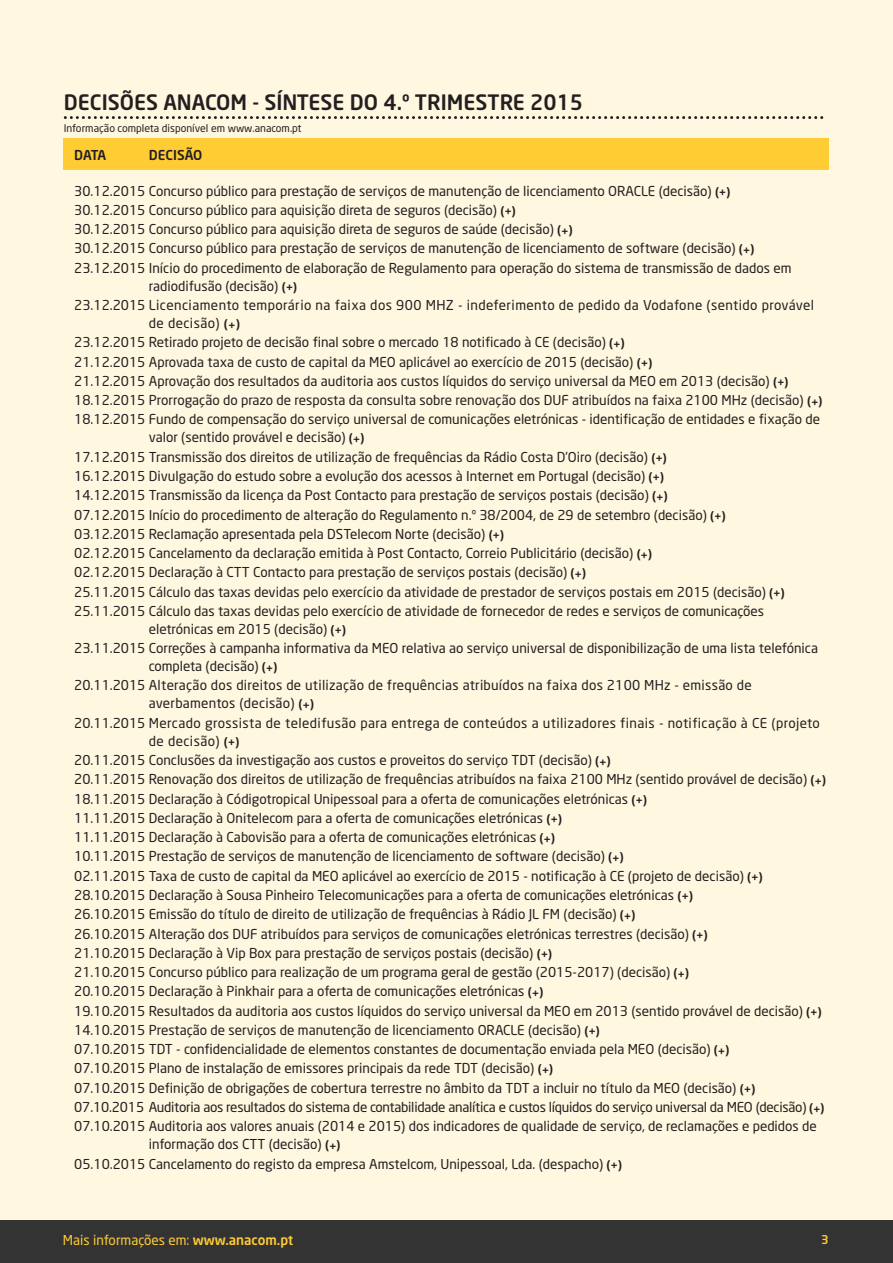
<style>
.page{position:relative;width:893px;height:1263px;background:#fff}
.page>*{position:absolute;margin:0;border:0;box-sizing:border-box;transform-origin:0 0}
.t1{font:500 21px "Neo Sans";color:#231f20}
.t2{font:13.5px/19.4px "Neo Sans";color:#231f20}
.t3{font:13.5px/19.4px "Neo Sans";letter-spacing:.03em;color:#231f20}
.t4{font:13.5px/19.4px "Neo Sans";letter-spacing:.02em;color:#231f20}
.t5{font:13.5px "Neo Sans";color:#fc3}
.t6{font:500 13.5px "Neo Sans";color:#231f20}
.t7{font:500 12px "Neo Sans";color:#fc3}
.t8{font:10.5px "Neo Sans";color:#231f20}
.s1{font-weight:500;font-size:12px}
.s2{font-weight:500}
</style>
<div class="page">
<div style="left:0;top:0;width:893px;height:1220px;background:#fff7e0"></div>
<div style="left:64px;top:138px;width:765px;height:32px;background:#fc3"></div>
<svg style="left:65px;top:116px;width:759px;height:3px"></svg>
<div style="left:0;top:1220px;width:893px;height:43px;background:#333"></div>
<h1 class="t1" style="left:64px;top:89px;width:521px">DECISÕES ANACOM - SÍNTESE DO 4.º TRIMESTRE 2015</h1>
<p class="t8" style="left:64px;top:122px;width:239px">Informação completa disponível em www.anacom.pt</p>
<p class="t6" style="left:74px;top:146px;width:34px">DATA</p>
<p class="t6" style="left:149px;top:146px;width:55px">DECISÃO</p>
<p class="t2" style="left:74px;top:181px;width:719px">30.12.2015 Concurso público para prestação de serviços de manutenção de licenciamento ORACLE (decisão) <span class="s1">(</span><sub>+</sub><span class="s1">)<br></span>30.12.2015 Concurso público para aquisição direta de seguros (decisão) <span class="s1">(</span><sub>+</sub><span class="s1">)<br></span>30.12.2015 Concurso público para aquisição direta de seguros de saúde (decisão) <span class="s1">(</span><sub>+</sub><span class="s1">)<br></span>30.12.2015 Concurso público para prestação de serviços de manutenção de licenciamento de software (decisão) <span class="s1">(</span><sub>+</sub><span class="s1">)<br></span>23.12.2015 Início do procedimento de elaboração de Regulamento para operação do sistema de transmissão de dados em</p>
<p class="t3" style="left:74px;top:276px;width:741px;text-indent:75px">radiodifusão (decisão) <span class="s1">(</span><sub>+</sub><span class="s1">)<br></span>23.12.2015 Licenciamento temporário na faixa dos 900 MHZ - indeferimento de pedido da Vodafone (sentido provável</p>
<p class="t2" style="left:74px;top:313px;width:750px;text-indent:75px">de decisão) <span class="s1">(</span><sub>+</sub><span class="s1">)<br></span>23.12.2015 Retirado projeto de decisão final sobre o mercado 18 notificado à CE (decisão) <span class="s1">(</span><sub>+</sub><span class="s1">)<br></span>21.12.2015 Aprovada taxa de custo de capital da MEO aplicável ao exercício de 2015 (decisão) <span class="s1">(</span><sub>+</sub><span class="s1">)<br></span>21.12.2015 Aprovação dos resultados da auditoria aos custos líquidos do serviço universal da MEO em 2013 (decisão) <span class="s1">(</span><sub>+</sub><span class="s1">)<br></span>18.12.2015 Prorrogação do prazo de resposta da consulta sobre renovação dos DUF atribuídos na faixa 2100 MHz (decisão) <span class="s1">(</span><sub>+</sub><span class="s1">)<br></span>18.12.2015 Fundo de compensação do serviço universal de comunicações eletrónicas - identificação de entidades e fixação de</p>
<p class="t2" style="left:74px;top:428px;width:712px;text-indent:75px">valor (sentido provável e decisão) <span class="s1">(</span><sub>+</sub><span class="s1">)<br></span>17.12.2015 Transmissão dos direitos de utilização de frequências da Rádio Costa D’Oiro (decisão) <span class="s1">(</span><sub>+</sub><span class="s1">)<br></span>16.12.2015 Divulgação do estudo sobre a evolução dos acessos à Internet em Portugal (decisão) <span class="s1">(</span><sub>+</sub><span class="s1">)<br></span>14.12.2015 Transmissão da licença da Post Contacto para prestação de serviços postais (decisão) <span class="s1">(</span><sub>+</sub><span class="s1">)<br></span>07.12.2015 Início do procedimento de alteração do Regulamento n.º 38/2004, de 29 de setembro (decisão) <span class="s1">(</span><sub>+</sub><span class="s1">)<br></span>03.12.2015 Reclamação apresentada pela DSTelecom Norte (decisão) <span class="s1">(</span><sub>+</sub><span class="s1">)<br></span>02.12.2015 Cancelamento da declaração emitida à Post Contacto, Correio Publicitário (decisão) <span class="s1">(</span><sub>+</sub><span class="s1">)<br></span>02.12.2015 Declaração à CTT Contacto para prestação de serviços postais (decisão) <span class="s1">(</span><sub>+</sub><span class="s1">)<br></span>25.11.2015 Cálculo das taxas devidas pelo exercício da atividade de prestador de serviços postais em 2015 (decisão) <span class="s1">(</span><sub>+</sub><span class="s1">)<br></span>25.11.2015 Cálculo das taxas devidas pelo exercício de atividade de fornecedor de redes e serviços de comunicações</p>
<p class="t2" style="left:74px;top:619px;width:745px;text-indent:75px">eletrónicas em 2015 (decisão) <span class="s1">(</span><sub>+</sub><span class="s1">)<br></span>23.11.2015 Correções à campanha informativa da MEO relativa ao serviço universal de disponibilização de uma lista telefónica</p>
<p class="t4" style="left:74px;top:656px;width:679px;text-indent:75px">completa (decisão) <span class="s1">(</span><sub>+</sub><span class="s1">)<br></span>20.11.2015 Alteração dos direitos de utilização de frequências atribuídos na faixa dos 2100 MHz - emissão de</p>
<p class="t3" style="left:74px;top:694px;width:747px;text-indent:75px">averbamentos (decisão) <span class="s1">(</span><sub>+</sub><span class="s1">)<br></span>20.11.2015 Mercado grossista de teledifusão para entrega de conteúdos a utilizadores finais - notificação à CE (projeto</p>
<p class="t2" style="left:74px;top:731px;width:753px;text-indent:75px">de decisão) <span class="s1">(</span><sub>+</sub><span class="s1">)<br></span>20.11.2015 Conclusões da investigação aos custos e proveitos do serviço TDT (decisão) <span class="s1">(</span><sub>+</sub><span class="s1">)<br></span>20.11.2015 Renovação dos direitos de utilização de frequências atribuídos na faixa 2100 MHz (sentido provável de decisão) <span class="s1">(</span><sub>+</sub><span class="s1">)<br></span>18.11.2015 Declaração à Códigotropical Unipessoal para a oferta de comunicações eletrónicas <span class="s1">(</span><sub>+</sub><span class="s1">)<br></span>11.11.2015 Declaração à Onitelecom para a oferta de comunicações eletrónicas <span class="s1">(</span><sub>+</sub><span class="s1">)<br></span>11.11.2015 Declaração à Cabovisão para a oferta de comunicações eletrónicas <span class="s1">(</span><sub>+</sub><span class="s1">)<br></span>10.11.2015 Prestação de serviços de manutenção de licenciamento de software (decisão) <span class="s1">(</span><sub>+</sub><span class="s1">)<br></span>02.11.2015 Taxa de custo de capital da MEO aplicável ao exercício de 2015 - notificação à CE (projeto de decisão) <span class="s1">(</span><sub>+</sub><span class="s1">)<br></span>28.10.2015 Declaração à Sousa Pinheiro Telecomunicações para a oferta de comunicações eletrónicas <span class="s1">(</span><sub>+</sub><span class="s1">)<br></span>26.10.2015 Emissão do título de direito de utilização de frequências à Rádio JL FM (decisão) <span class="s1">(</span><sub>+</sub><span class="s1">)<br></span>26.10.2015 Alteração dos DUF atribuídos para serviços de comunicações eletrónicas terrestres (decisão) <span class="s1">(</span><sub>+</sub><span class="s1">)<br></span>21.10.2015 Declaração à Vip Box para prestação de serviços postais (decisão) <span class="s1">(</span><sub>+</sub><span class="s1">)<br></span>21.10.2015 Concurso público para realização de um programa geral de gestão (2015-2017) (decisão) <span class="s1">(</span><sub>+</sub><span class="s1">)<br></span>20.10.2015 Declaração à Pinkhair para a oferta de comunicações eletrónicas <span class="s1">(</span><sub>+</sub><span class="s1">)<br></span>19.10.2015 Resultados da auditoria aos custos líquidos do serviço universal da MEO em 2013 (sentido provável de decisão) <span class="s1">(</span><sub>+</sub><span class="s1">)<br></span>14.10.2015 Prestação de serviços de manutenção de licenciamento ORACLE (decisão) <span class="s1">(</span><sub>+</sub><span class="s1">)<br></span>07.10.2015 TDT - confidencialidade de elementos constantes de documentação enviada pela MEO (decisão) <span class="s1">(</span><sub>+</sub><span class="s1">)<br></span>07.10.2015 Plano de instalação de emissores principais da rede TDT (decisão) <span class="s1">(</span><sub>+</sub><span class="s1">)<br></span>07.10.2015 Definição de obrigações de cobertura terrestre no âmbito da TDT a incluir no título da MEO (decisão) <span class="s1">(</span><sub>+</sub><span class="s1">)<br></span>07.10.2015 Auditoria aos resultados do sistema de contabilidade analítica e custos líquidos do serviço universal da MEO (decisão) <span class="s1">(</span><sub>+</sub><span class="s1">)<br></span>07.10.2015 Auditoria aos valores anuais (2014 e 2015) dos indicadores de qualidade de serviço, de reclamações e pedidos de</p>
<p class="t2" style="left:74px;top:1134px;width:549px;text-indent:75px">informação dos CTT (decisão) <span class="s1">(</span><sub>+</sub><span class="s1">)<br></span>05.10.2015 Cancelamento do registo da empresa Amstelcom, Unipessoal, Lda. (despacho) <span class="s1">(</span><sub>+</sub><span class="s1">)</span></p>
<p class="t5" style="left:63px;top:1231px;width:232px">Mais informações em: <span class="s2">www.anacom.pt</span></p>
<p class="t7" style="left:821px;top:1232px;width:9px">3</p>
</div>
